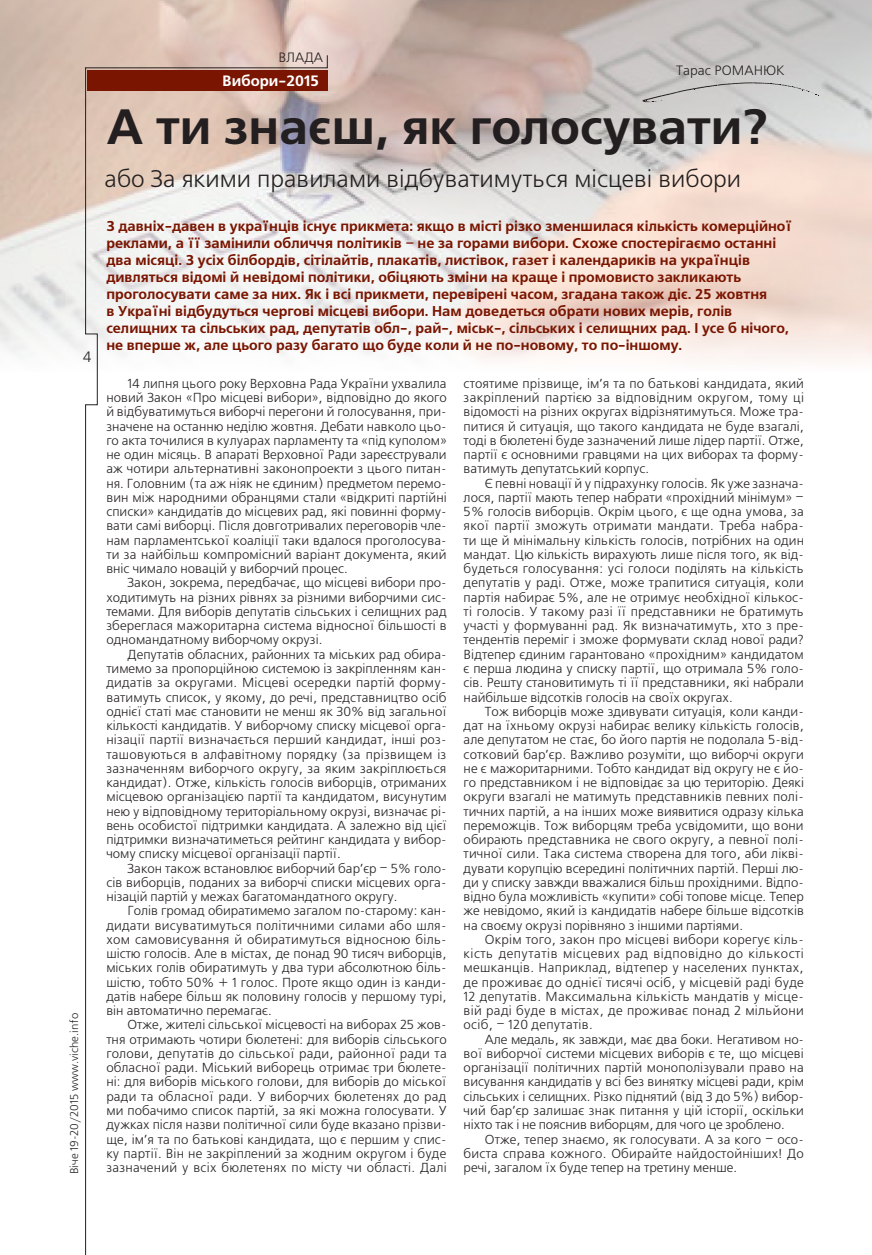
<style>
.page{position:relative;width:872px;height:1255px;background:#fff}
.page>*{position:absolute;margin:0;border:0;box-sizing:border-box;transform-origin:0 0}
.t1{font:700 49.5px "Free Set C";color:#231f20}
.t2{font:24px "Free Set C";color:#231f20}
.rubrica_left{font:700 15px "Free Set C";color:#fff}
.foto{font:15px "Free Set C";color:#231f20}
.vrez{font:700 14.25px/17.1px "Free Set C";color:#791500}
.author{font:13.5px "Free Set C";color:#231f20}
.rubrica_right{font:13.5px "Free Set C";color:#231f20}
.text_freeset{font:13.05px/14.2px "Free Set C";color:#231f20;text-align:justify}
.t3{font:11.25px "Free Set C";color:#231f20}
</style>
<div class="page">
<img style="left:0;top:0;width:872px;height:362px">
<svg style="left:84px;top:55px;width:244px;height:1199px"></svg>
<svg style="left:642px;top:82px;width:176px;height:21px;background:#c6c5c4"></svg>
<p class="foto" style="left:83px;top:349px;width:10px">4</p>
<p class="t3" style="left:68px;top:1174px;width:163px;rotate:-90deg">Віче 19-20/2015 www.viche.info</p>
<p class="rubrica_right" style="left:278px;top:50px;width:46px">ВЛАДА</p>
<p class="rubrica_left" style="left:222px;top:72px;width:98px">Вибори-2015</p>
<p class="author" style="left:676px;top:63px;width:110px">Тарас РОМАНЮК</p>
<p class="t1" style="left:106px;top:99px;width:664px">А ти знаєш, як голосувати?</p>
<p class="t2" style="left:105px;top:166px;width:638px">або За якими правилами відбуватимуться місцеві вибори</p>
<p class="vrez" style="left:106px;top:217px;width:687px">З давніх-давен в українців існує прикмета: якщо в місті різко зменшилася кількість комерційної реклами, а її замінили обличчя політиків – не за горами вибори. Схоже спостерігаємо останні два місяці. З усіх білбордів, сітілайтів, плакатів, листівок, газет і календариків на українців дивляться відомі й невідомі політики, обіцяють зміни на краще і промовисто закликають проголосувати саме за них. Як і всі прикмети, перевірені часом, згадана також діє. 25 жовтня<br>в Україні відбудуться чергові місцеві вибори. Нам доведеться обрати нових мерів, голів селищних та сільських рад, депутатів обл-, рай-, міськ-, сільських і селищних рад. І усе б нічого, не вперше ж, але цього разу багато що буде коли й не по-новому, то по-іншому.</p>
<p class="text_freeset" style="left:106px;top:377px;width:342px;text-indent:21px">14 липня цього року Верховна Рада України ухвалила новий Закон «Про місцеві вибори», відповідно до якого й відбуватимуться виборчі перегони й голосування, при&shy;значене на останню неділю жовтня. Дебати навколо цьо&shy;го акта точилися в кулуарах парламенту та «під куполом» не один місяць. В апараті Верховної Ради зареєстрували аж чотири альтернативні законопроекти з цього питан&shy;ня. Головним (та аж ніяк не єдиним) предметом перемо&shy;вин між народними обранцями стали «відкриті партійні списки» кандидатів до місцевих рад, які повинні форму&shy;вати самі виборці. Після довготривалих переговорів чле&shy;нам парламентської коаліції таки вдалося проголосува&shy;ти за найбільш компромісний варіант документа, який вніс чимало новацій у виборчий процес.</p>
<p class="text_freeset" style="left:106px;top:576px;width:342px;text-indent:21px">Закон, зокрема, передбачає, що місцеві вибори про&shy;ходитимуть на різних рівнях за різними виборчими сис&shy;темами. Для виборів депутатів сільських і селищних рад збереглася мажоритарна система відносної більшості в одномандатному виборчому окрузі.</p>
<p class="text_freeset" style="left:106px;top:647px;width:342px;text-indent:21px">Депутатів обласних, районних та міських рад обира&shy;тимемо за пропорційною системою із закріпленням кан&shy;дидатів за округами. Місцеві осередки партій форму&shy;ватимуть список, у якому, до речі, представництво осіб однієї статі має становити не менш як 30% від загальної кількості кандидатів. У виборчому списку місцевої орга&shy;нізації партії визначається перший кандидат, інші роз&shy;ташовуються в алфавітному порядку (за прізвищем із зазначенням виборчого округу, за яким закріплюється кандидат). Отже, кількість голосів виборців, отриманих місцевою організацією партії та кандидатом, висунутим нею у відповідному територіальному окрузі, визначає рі&shy;вень особистої підтримки кандидата. А залежно від цієї підтримки визначатиметься рейтинг кандидата у вибор&shy;чому списку місцевої організації партії.</p>
<p class="text_freeset" style="left:106px;top:861px;width:342px;text-indent:21px">Закон також встановлює виборчий бар’єр – 5% голо&shy;сів виборців, поданих за виборчі списки місцевих орга&shy;нізацій партій у межах багатомандатного округу.</p>
<p class="text_freeset" style="left:106px;top:904px;width:342px;text-indent:21px">Голів громад обиратимемо загалом по-старому: кан&shy;дидати висуватимуться політичними силами або шля&shy;хом самовисування й обиратимуться відносною біль&shy;шістю голосів. Але в містах, де понад 90 тисяч виборців, міських голів обиратимуть у два тури абсолютною біль&shy;шістю, тобто 50% + 1 голос. Проте якщо один із канди&shy;датів набере більш як половину голосів у першому турі, він автоматично перемагає.</p>
<p class="text_freeset" style="left:106px;top:1018px;width:342px;text-indent:21px">Отже, жителі сільської місцевості на виборах 25 жов&shy;тня отримають чотири бюлетені: для виборів сільського голови, депутатів до сільської ради, районної ради та обласної ради. Міський виборець отримає три бюлете&shy;ні: для виборів міського голови, для виборів до міської ради та обласної ради. У виборчих бюлетенях до рад ми побачимо список партій, за які можна голосувати. У дужках після назви політичної сили буде вказано прізви&shy;ще, ім’я та по батькові кандидата, що є першим у спис&shy;ку партії. Він не закріплений за жодним округом і буде зазначений у всіх бюлетенях по місту чи області. Далі</p>
<p class="text_freeset" style="left:463px;top:377px;width:342px">стоятиме прізвище, ім’я та по батькові кандидата, який закріплений партією за відповідним округом, тому ці відомості на різних округах відрізнятимуться. Може тра&shy;питися й ситуація, що такого кандидата не буде взагалі, тоді в бюлетені буде зазначений лише лідер партії. Отже, партії є основними гравцями на цих виборах та форму&shy;ватимуть депутатський корпус.</p>
<p class="text_freeset" style="left:463px;top:476px;width:342px;text-indent:21px">Є певні новації й у підрахунку голосів. Як уже зазнача&shy;лося, партії мають тепер набрати «прохідний мінімум» – 5% голосів виборців. Окрім цього, є ще одна умова, за якої партії зможуть отримати мандати. Треба набра&shy;ти ще й мінімальну кількість голосів, потрібних на один мандат. Цю кількість вирахують лише після того, як від&shy;будеться голосування: усі голоси поділять на кількість депутатів у раді. Отже, може трапитися ситуація, коли партія набирає 5%, але не отримує необхідної кількос&shy;ті голосів. У такому разі її представники не братимуть участі у формуванні рад. Як визначатимуть, хто з пре&shy;тендентів переміг і зможе формувати склад нової ради?<br>Відтепер єдиним гарантовано «прохідним» кандидатом є перша людина у списку партії, що отримала 5% голо&shy;сів. Решту становитимуть ті її представники, які набрали найбільше відсотків голосів на своїх округах.</p>
<p class="text_freeset" style="left:463px;top:704px;width:342px;text-indent:21px">Тож виборців може здивувати ситуація, коли канди&shy;дат на їхньому окрузі набирає велику кількість голосів, але депутатом не стає, бо його партія не подолала 5-від&shy;сотковий бар’єр. Важливо розуміти, що виборчі округи не є мажоритарними. Тобто кандидат від округу не є йо&shy;го представником і не відповідає за цю територію. Деякі округи взагалі не матимуть представників певних полі&shy;тичних партій, а на інших може виявитися одразу кілька переможців. Тож виборцям треба усвідомити, що вони обирають представника не свого округу, а певної полі&shy;тичної сили. Така система створена для того, аби лікві&shy;дувати корупцію всередині політичних партій. Перші лю&shy;ди у списку завжди вважалися більш прохідними. Відпо&shy;відно була можливість «купити» собі топове місце. Тепер же невідомо, який із кандидатів набере більше відсотків на своєму окрузі порівняно з іншими партіями.</p>
<p class="text_freeset" style="left:463px;top:932px;width:342px;text-indent:21px">Окрім того, закон про місцеві вибори корегує кіль&shy;кість депутатів місцевих рад відповідно до кількості мешканців. Наприклад, відтепер у населених пунктах, де проживає до однієї тисячі осіб, у місцевій раді буде 12 депутатів. Максимальна кількість мандатів у місце&shy;вій раді буде в містах, де проживає понад 2 мільйони осіб, – 120 депутатів.</p>
<p class="text_freeset" style="left:463px;top:1032px;width:342px;text-indent:21px">Але медаль, як завжди, має два боки. Негативом но&shy;вої виборчої системи місцевих виборів є те, що місцеві організації політичних партій монополізували право на висування кандидатів у всі без винятку місцеві ради, крім сільських і селищних. Різко піднятий (від 3 до 5%) вибор&shy;чий бар’єр залишає знак питання у цій історії, оскільки ніхто так і не пояснив виборцям, для чого це зроблено.</p>
<p class="text_freeset" style="left:463px;top:1132px;width:342px;text-indent:21px">Отже, тепер знаємо, як голосувати. А за кого – осо&shy;биста справа кожного. Обирайте найдостойніших! До речі, загалом їх буде тепер на третину менше.</p>
</div>
